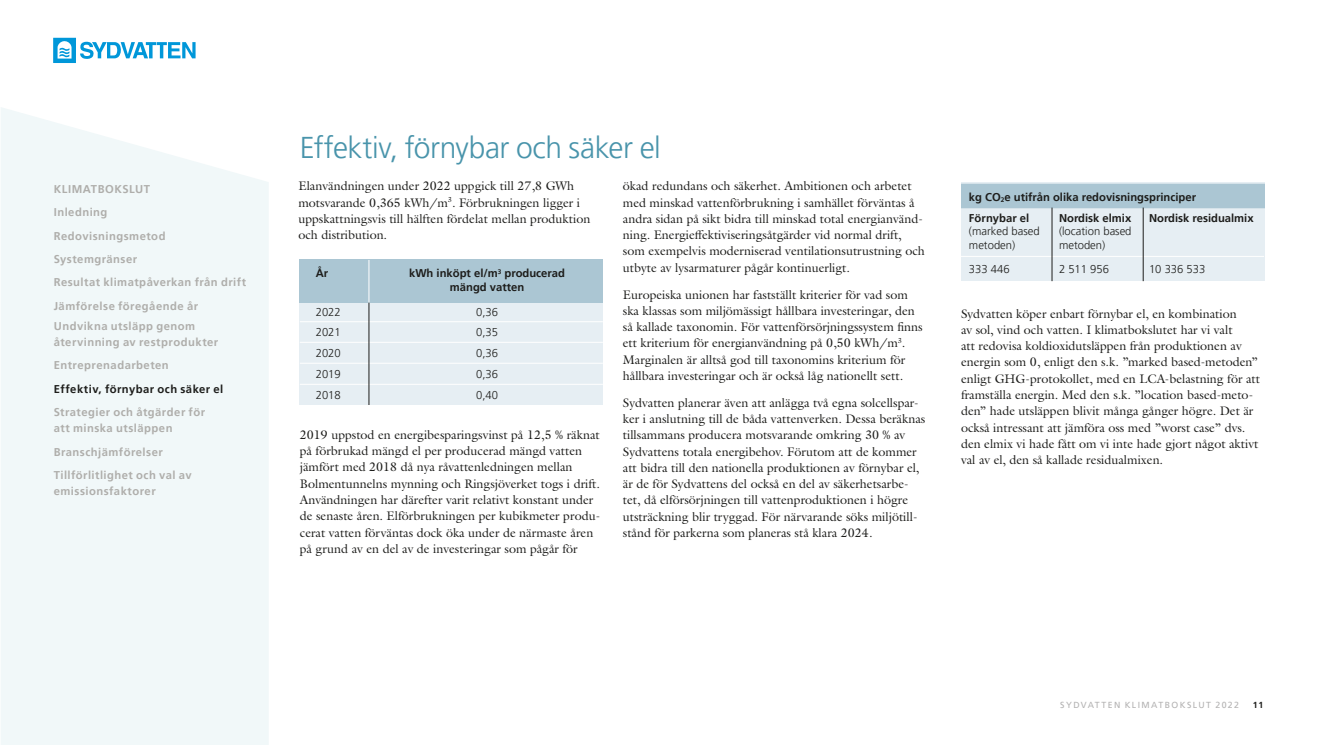
<style>
.page{position:relative;width:1322px;height:745px;background:#fff}
.page>*{position:absolute;margin:0;border:0;box-sizing:border-box;transform-origin:0 0}
.t1{font:300 30px "Frutiger LT Pro";letter-spacing:-.015em;color:#4994ab}
.t2{font:12.5px/16.2px "Galliard Pro";color:#1d1d1b}
.t3{font:700 11.25px/23.4px "Frutiger LT Pro";letter-spacing:.04em;color:#afaeab}
.t4{font:700 11.25px/13.8px "Frutiger LT Pro";color:#1d1d1b;text-align:center}
.t5{font:300 11.25px "Frutiger LT Pro";color:#1d1d1b}
.t6{font:700 11.25px "Frutiger LT Pro";letter-spacing:.04em;color:#1d1d1b}
.t7{font:8.75px "Frutiger LT Pro";letter-spacing:.16em;color:#b3b2b2}
.t8{font:700 8.75px "Frutiger LT Pro";color:#1d1d1b}
</style>
<div class="page">
<div style="left:53px;top:38px;width:23px;height:25px;background:#0097d9"></div>
<svg style="left:80px;top:41px;width:116px;height:18px"></svg>
<svg style="left:58px;top:41px;width:14px;height:18px"></svg>
<div style="left:1px;top:107px;width:268px;height:637px;background:#f1f8f9"></div>
<div style="left:300px;top:259px;width:303px;height:146px;background:#e6eef3"></div>
<div style="left:300px;top:259px;width:303px;height:43px;background:#abc6d3"></div>
<hr style="left:369px;top:260px;width:1px;height:42px;background:#fff">
<hr style="left:300px;top:321px;width:303px;height:1px;background:#fff">
<hr style="left:300px;top:341px;width:303px;height:1px;background:#fff">
<hr style="left:300px;top:362px;width:303px;height:1px;background:#fff">
<hr style="left:300px;top:383px;width:303px;height:1px;background:#fff">
<div style="left:961px;top:182px;width:303px;height:99px;background:#e6eef3"></div>
<svg style="left:961px;top:183px;width:303px;height:25px"></svg>
<div style="left:961px;top:184px;width:303px;height:23px;background:#abc6d3"></div>
<hr style="left:369px;top:302px;width:1px;height:103px;background:#1d1d1b">
<hr style="left:961px;top:256px;width:303px;height:1px;background:#fff">
<hr style="left:1052px;top:207px;width:1px;height:74px;background:#1d1d1b">
<hr style="left:1143px;top:207px;width:1px;height:74px;background:#1d1d1b">
<p class="t3" style="left:54px;top:177px;width:194px">KLIMATBOKSLUT<br>Inledning<br>Redovisningsmetod<br>Systemgränser<br>Resultat klimatpåverkan från drift<br>Jämförelse föregående år</p>
<p class="t3" style="left:54px;top:317px;width:166px;line-height:16.2px">Undvikna utsläpp genom återvinning av restprodukter</p>
<p class="t3" style="left:54px;top:353px;width:117px">Entreprenadarbeten</p>
<p class="t6" style="left:54px;top:381px;width:171px">Effektiv, förnybar och säker el</p>
<p class="t3" style="left:54px;top:403px;width:153px;line-height:16.2px">Strategier och åtgärder för att minska utsläppen</p>
<p class="t3" style="left:54px;top:439px;width:139px">Branschjämförelser<br>Tillförlitlighet och val av</p>
<p class="t3" style="left:54px;top:479px;width:103px">emissionsfaktorer</p>
<h1 class="t1" style="left:300px;top:130px;width:362px">Effektiv, förnybar och säker el</h1>
<p class="t2" style="left:298px;top:177px;width:293px">Elanvändningen under 2022 uppgick till 27,8 GWh motsvarande 0,365 kWh/m<sup>3</sup>. Förbrukningen ligger i uppskattningsvis till hälften fördelat mellan produktion och distribution.</p>
<p class="t2" style="left:623px;top:177px;width:303px">ökad redundans och säkerhet. Ambitionen och arbetet med minskad vattenförbrukning i samhället förväntas å andra sidan på sikt bidra till minskad total energianvänd&shy;ning. Energieffektiviseringsåtgärder vid normal drift, som exempelvis moderniserad ventilationsutrustning och utbyte av lysarmaturer pågår kontinuerligt.</p>
<p class="t2" style="left:623px;top:286px;width:301px">Europeiska unionen har fastställt kriterier för vad som ska klassas som miljömässigt hållbara investeringar, den så kallade taxonomin. För vattenförsörjningssystem finns ett kriterium för energianvändning på 0,50 kWh/m<sup>3</sup>.<br>Marginalen är alltså god till taxonomins kriterium för hållbara investeringar och är också låg nationellt sett.</p>
<p class="t2" style="left:623px;top:394px;width:304px">Sydvatten planerar även att anlägga två egna solcellspar&shy;ker i anslutning till de båda vattenverken. Dessa beräknas tillsammans producera motsvarande omkring 30 % av Sydvattens totala energibehov. Förutom att de kommer att bidra till den nationella produktionen av förnybar el, är de för Sydvattens del också en del av säkerhetsarbe&shy;tet, då elförsörjningen till vattenproduktionen i högre utsträckning blir tryggad. För närvarande söks miljötill&shy;stånd för parkerna som planeras stå klara 2024.</p>
<p class="t4" style="left:316px;top:266px;width:14px">År</p>
<p class="t4" style="left:409px;top:266px;width:157px">kWh inköpt el/m<sup>3</sup> producerad mängd vatten</p>
<p class="t5" style="left:316px;top:305px;width:27px">2022</p>
<p class="t5" style="left:476px;top:305px;width:23px">0,36</p>
<p class="t5" style="left:316px;top:326px;width:27px">2021</p>
<p class="t5" style="left:476px;top:326px;width:23px">0,35</p>
<p class="t5" style="left:316px;top:346px;width:27px">2020</p>
<p class="t5" style="left:476px;top:346px;width:23px">0,36</p>
<p class="t5" style="left:316px;top:367px;width:27px">2019</p>
<p class="t5" style="left:476px;top:367px;width:23px">0,36</p>
<p class="t5" style="left:316px;top:388px;width:27px">2018</p>
<p class="t5" style="left:476px;top:388px;width:23px">0,40</p>
<p class="t2" style="left:300px;top:426px;width:302px">2019 uppstod en energibesparingsvinst på 12,5 % räknat på förbrukad mängd el per producerad mängd vatten jämfört med 2018 då nya råvattenledningen mellan Bolmentunnelns mynning och Ringsjöverket togs i drift.<br>Användningen har därefter varit relativt konstant under de senaste åren. Elförbrukningen per kubikmeter produ&shy;cerat vatten förväntas dock öka under de närmaste åren på grund av en del av de investeringar som pågår för</p>
<p class="t4" style="left:969px;top:186px;width:229px;line-height:20.9px;text-align:left">kg CO<sub>2</sub>e utifrån olika redovisningsprinciper<br>Förnybar el</p>
<p class="t4" style="left:1059px;top:210px;width:74px">Nordisk elmix</p>
<p class="t4" style="left:1149px;top:210px;width:106px">Nordisk residualmix</p>
<p class="t5" style="left:969px;top:225px;width:72px">(marked based</p>
<p class="t5" style="left:1059px;top:225px;width:74px">(location based</p>
<p class="t5" style="left:969px;top:238px;width:48px">metoden)</p>
<p class="t5" style="left:1059px;top:238px;width:48px">metoden)</p>
<p class="t5" style="left:969px;top:263px;width:42px">333 446</p>
<p class="t5" style="left:1059px;top:263px;width:52px">2 511 956</p>
<p class="t5" style="left:1149px;top:263px;width:58px">10 336 533</p>
<p class="t2" style="left:961px;top:305px;width:300px">Sydvatten köper enbart förnybar el, en kombination<br>av sol, vind och vatten. I klimatbokslutet har vi valt<br>att redovisa koldioxidutsläppen från produktionen av energin som 0, enligt den s.k. ”marked based-metoden” enligt GHG-protokollet, med en LCA-belastning för att framställa energin. Med den s.k. ”location based-meto&shy;den” hade utsläppen blivit många gånger högre. Det är också intressant att jämföra oss med ”worst case” dvs. den elmix vi hade fått om vi inte hade gjort något aktivt val av el, den så kallade residualmixen.</p>
<p class="t7" style="left:1060px;top:699px;width:180px">SYDVATTEN KLIMATBOKSLUT 2022</p>
<p class="t8" style="left:1253px;top:699px;width:12px">11</p>
</div>
